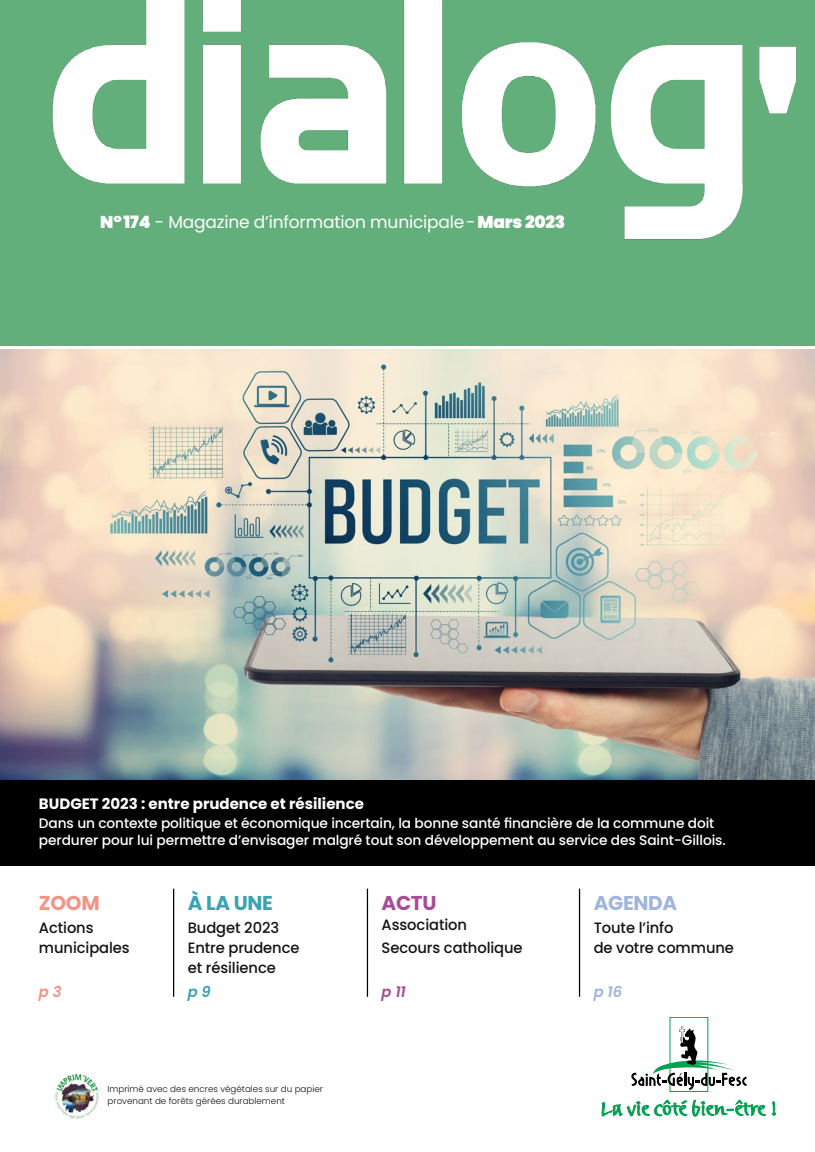
<style>
.page{position:relative;width:815px;height:1152px;background:#fff}
.page>*{position:absolute;margin:0;border:0;box-sizing:border-box;transform-origin:0 0}
.t1{font:700 20px "Poppins";color:#39a3b1}
.t2{font:700 20px "Poppins";letter-spacing:-.015em;color:#9fb5de}
.t3{font:700 20px "Poppins";color:#f39584}
.t4{font:700 20px "Poppins";color:#a84b97}
.t5{font:17px "Poppins";letter-spacing:-.01em;color:#fff}
.t6{font:500 15px/20px "Poppins";letter-spacing:-.005em;color:#131313}
.t7{font:700 15px "Poppins";color:#fff}
.t8{font:italic 600 15px "Poppins";color:#a84b97}
.t9{font:italic 600 15px "Poppins";color:#9fb5de}
.t10{font:italic 600 15px "Poppins";color:#f39584}
.t11{font:italic 600 15px "Poppins";color:#39a3b1}
.t12{font:500 13.75px/16.2px "Poppins";letter-spacing:-.01em;color:#fff}
.t13{font:300 8.75px/11.2px "Poppins";color:#131313}
.s1{font-weight:900}
</style>
<div class="page">
<div style="left:0;top:0;width:815px;height:345px;background:#63af7c"></div>
<div style="left:0;top:780px;width:815px;height:85px;background:#000"></div>
<hr style="left:173px;top:888px;width:1px;height:108px;background:#000">
<hr style="left:367px;top:888px;width:1px;height:108px;background:#000">
<hr style="left:579px;top:888px;width:1px;height:108px;background:#000">
<img style="left:0;top:349px;width:815px;height:431px">
<img style="left:52px;top:0;width:745px;height:240px">
<div style="left:670px;top:1017px;width:38px;height:74px;border:1px solid #00a150"></div>
<svg style="left:602px;top:1026px;width:164px;height:90px"></svg>
<svg style="left:772px;top:1101px;width:4px;height:14px"></svg>
<img style="left:55px;top:1073px;width:44px;height:46px">
<p class="t5" style="left:100px;top:212px;width:467px"><span class="s1">N°174</span> - Magazine d’information municipale - <span class="s1">Mars 2023</span></p>
<p class="t7" style="left:39px;top:794px;width:327px">BUDGET 2023 : entre prudence et résilience</p>
<p class="t12" style="left:39px;top:815px;width:688px">Dans un contexte politique et économique incertain, la bonne santé financière de la commune doit perdurer pour lui permettre d’envisager malgré tout son développement au service des Saint-Gillois.</p>
<h1 class="t3" style="left:39px;top:891px;width:62px">ZOOM</h1>
<p class="t6" style="left:39px;top:918px;width:92px">Actions municipales</p>
<p class="t10" style="left:39px;top:983px;width:24px">p 3</p>
<h1 class="t1" style="left:188px;top:891px;width:87px">À LA UNE</h1>
<p class="t6" style="left:188px;top:918px;width:113px">Budget 2023<br>Entre prudence et résilience</p>
<p class="t11" style="left:188px;top:983px;width:24px">p 9</p>
<p class="t13" style="left:108px;top:1083px;width:217px">Imprimé avec des encres végétales sur du papier provenant de forêts gérées durablement</p>
<h1 class="t4" style="left:382px;top:891px;width:56px">ACTU</h1>
<p class="t6" style="left:382px;top:912px;width:143px;line-height:23.5px">Association<br>Secours catholique</p>
<p class="t8" style="left:382px;top:983px;width:26px">p 11</p>
<h1 class="t2" style="left:594px;top:891px;width:85px">AGENDA</h1>
<p class="t6" style="left:594px;top:918px;width:142px">Toute l’info<br>de votre commune</p>
<p class="t9" style="left:594px;top:982px;width:30px">p 16</p>
</div>
